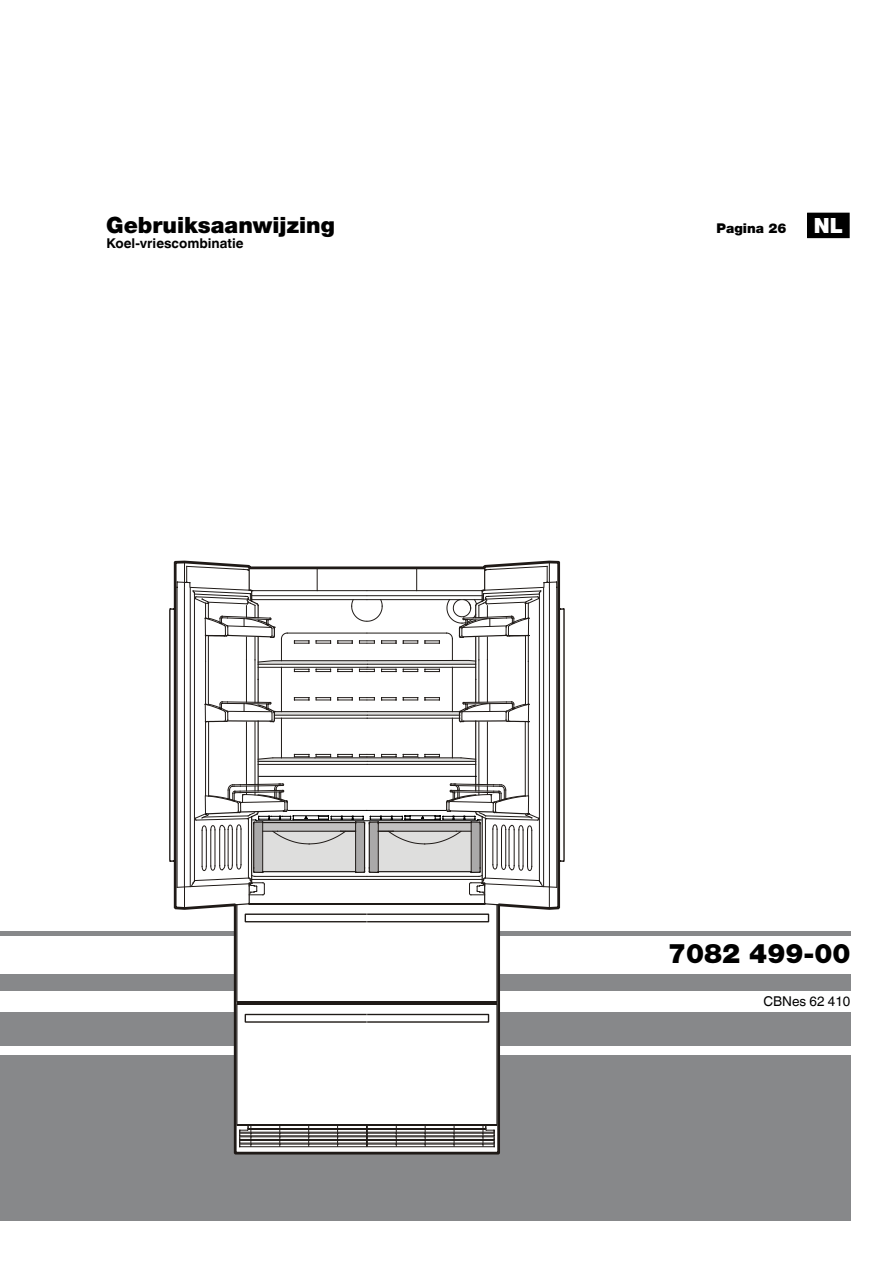
<style>
.page{position:relative;width:893px;height:1263px;background:#fff}
.page>*{position:absolute;margin:0;border:0;box-sizing:border-box;transform-origin:0 0}
.t1{font:900 27px "Helvetica Neue LT";color:#000}
.t2{font:900 22.5px "Helvetica Neue LT";color:#000}
.t3{font:900 21px "Helvetica Neue LT";color:#fff}
.t4{font:700 13.5px "Helvetica Linotype";color:#000}
.t5{font:13.5px "Helvetica Linotype";color:#000}
.t6{font:900 13.5px "Helvetica Neue LT";color:#000}
</style>
<div class="page">
<div style="left:0;top:1055px;width:850px;height:165px;background:#87888a"></div>
<div style="left:0;top:1012px;width:850px;height:34px;background:#87888a"></div>
<div style="left:0;top:974px;width:850px;height:17px;background:#87888a"></div>
<hr style="left:0;top:931px;width:850px;height:4px;background:#87888a">
<svg style="left:174px;top:561px;width:386px;height:593px;fill:#fff"></svg>
<hr style="left:367px;top:1003px;width:130px;height:1px;background:#1f1a17">
<hr style="left:367px;top:1125px;width:130px;height:1px;background:#1f1a17">
<hr style="left:497px;top:1004px;width:1px;height:121px;background:#1f1a17">
<hr style="left:367px;top:1001px;width:130px;height:2px;background:#1f1a17">
<hr style="left:497px;top:905px;width:1px;height:97px;background:#1f1a17">
<svg style="left:239px;top:1126px;width:256px;height:21px;background:#8d8b89"></svg>
<hr style="left:237px;top:1003px;width:130px;height:1px;background:#1f1a17">
<hr style="left:237px;top:1125px;width:130px;height:1px;background:#1f1a17">
<hr style="left:237px;top:1004px;width:1px;height:121px;background:#1f1a17">
<svg style="left:245px;top:1014px;width:244px;height:9px;background:#bcbbba"></svg>
<hr style="left:237px;top:1001px;width:130px;height:2px;background:#1f1a17">
<hr style="left:237px;top:905px;width:1px;height:97px;background:#1f1a17">
<svg style="left:169px;top:563px;width:396px;height:359px"></svg>
<div style="left:808px;top:213px;width:41px;height:24px;background:#000"></div>
<div style="left:807px;top:213px;width:43px;height:25px;border:2px solid #000"></div>
<h2 class="t2" style="left:106px;top:212px;width:230px">Gebruiksaanwijzing</h2>
<p class="t6" style="left:717px;top:220px;width:72px">Pagina 26</p>
<p class="t4" style="left:106px;top:236px;width:139px">Koel-vriescombinatie</p>
<h3 class="t3" style="left:814px;top:213px;width:31px">NL</h3>
<h1 class="t1" style="left:668px;top:937px;width:184px">7082 499-00</h1>
<p class="t5" style="left:763px;top:993px;width:89px">CBNes 62 410</p>
</div>
